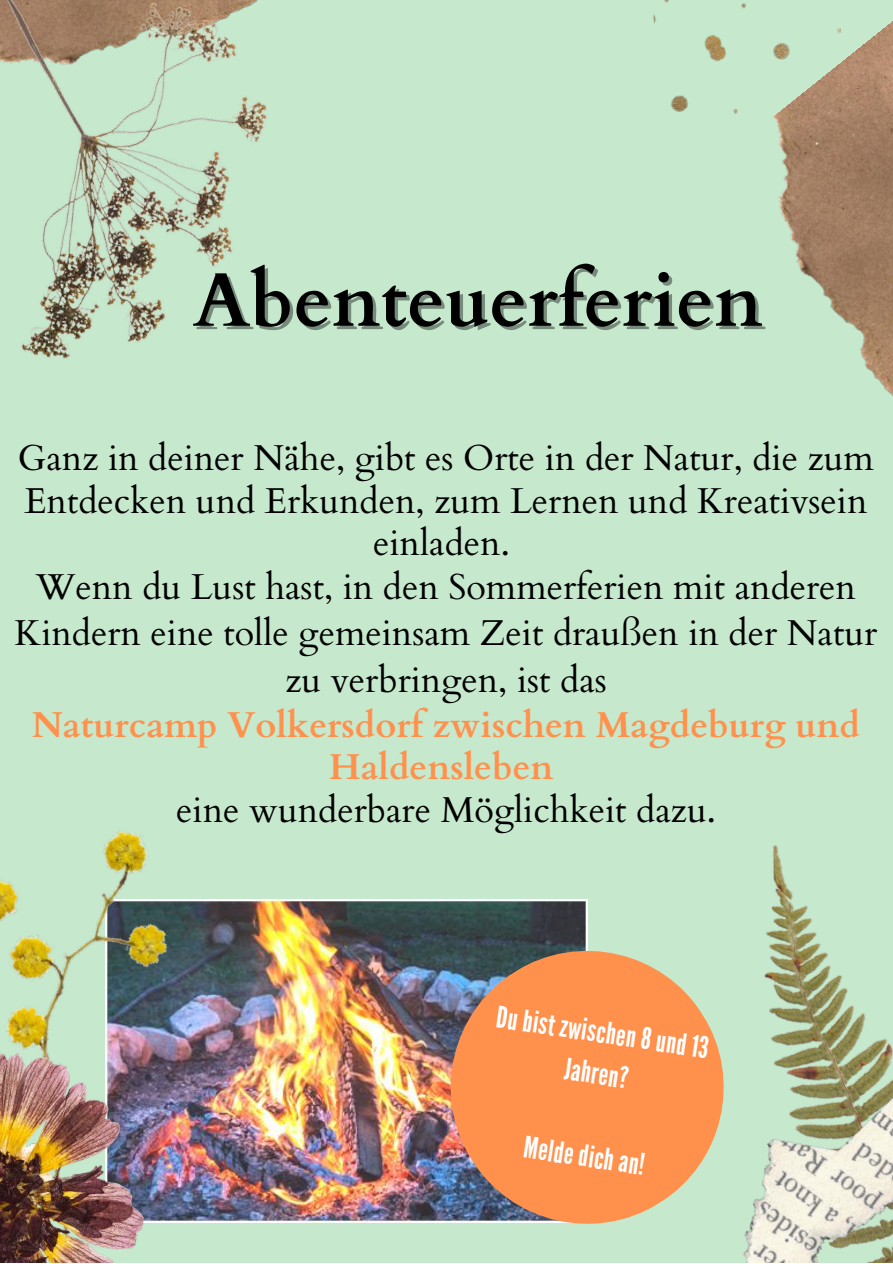
<style>
.page{position:relative;width:893px;height:1264px;background:#fff}
.page>*{position:absolute;margin:0;border:0;box-sizing:border-box;transform-origin:0 0}
.t1{font:700 76.05px "Cardo";color:#000}
.t2{font:36px/44.2px "Cardo";color:#000;text-align:center}
.t3{font:700 36px/42.8px "Cardo";color:#ff914d;text-align:center}
.t4{font:29.7px/41.7px "League Gothic";color:#fff;text-align:center}
</style>
<div class="page">
<div style="left:0;top:0;width:892px;height:1262px;background:#c6e8cd"></div>
<img style="left:779px;top:22px;width:113px;height:373px">
<img style="left:0;top:0;width:267px;height:359px">
<img style="left:477px;top:899px;width:110px;height:32px">
<img style="left:743px;top:875px;width:149px;height:387px">
<img style="left:653px;top:0;width:193px;height:167px">
<img style="left:0;top:830px;width:477px;height:393px">
<img style="left:0;top:1042px;width:144px;height:220px">
<svg style="left:431px;top:931px;width:293px;height:293px;background:#d99365"></svg>
<h1 class="t1" style="left:193px;top:250px;width:571px">Abenteuerferien</h1>
<p class="t2" style="left:15px;top:436px;width:864px">Ganz in deiner Nähe, gibt es Orte in der Natur, die zum Entdecken und Erkunden, zum Lernen und Kreativsein einladen.<br>Wenn du Lust hast, in den Sommerferien mit anderen Kindern eine tolle gemeinsam Zeit draußen in der Natur zu verbringen, ist das</p>
<p class="t3" style="left:32px;top:703px;width:829px">Naturcamp Volkersdorf zwischen Magdeburg und<br>Haldensleben</p>
<p class="t2" style="left:176px;top:788px;width:541px">eine wunderbare Möglichkeit dazu.</p>
<p class="t4" style="left:499px;top:997px;width:216px;rotate:8deg">Du bist zwischen 8 und 13<br>Jahren?</p>
<p class="t4" style="left:527px;top:1127px;width:123px;rotate:8deg">Melde dich an!</p>
</div>
